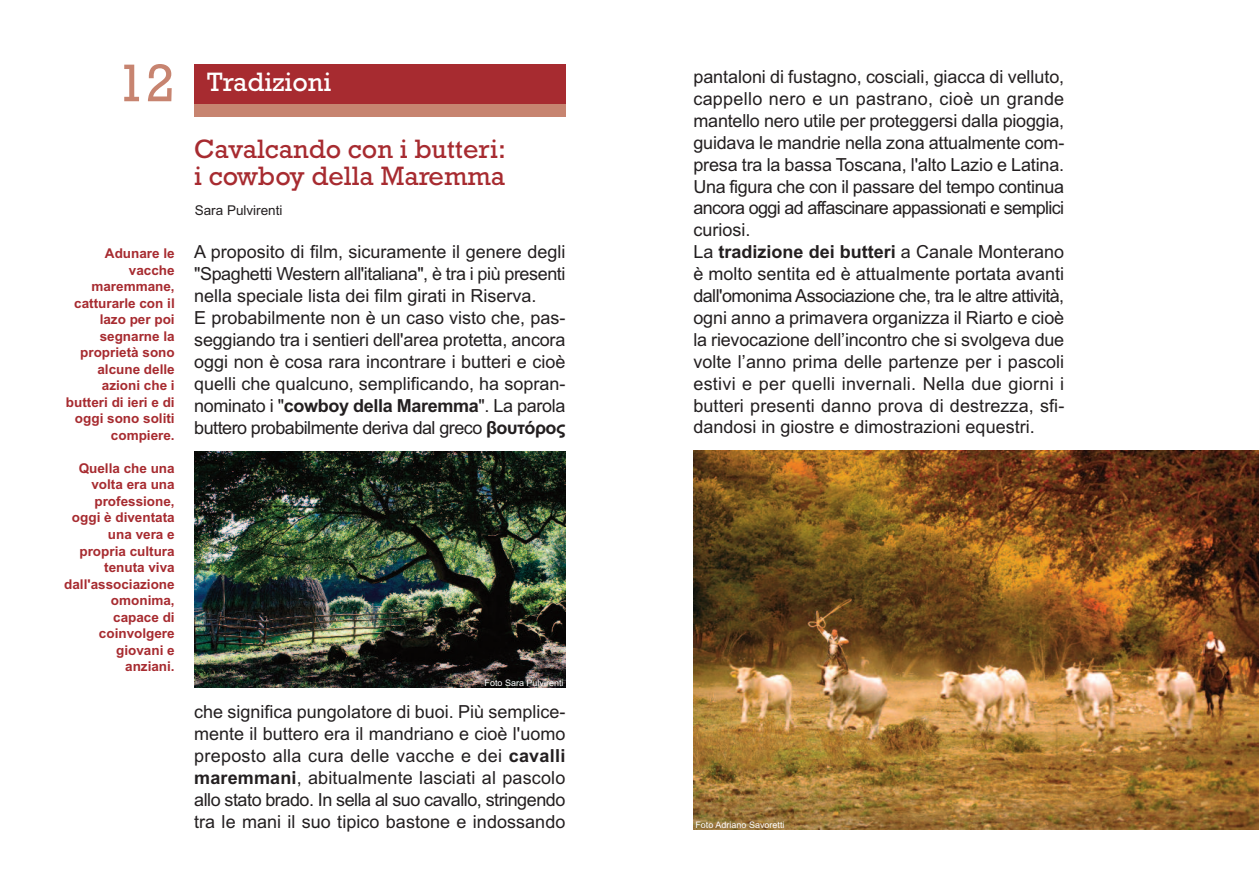
<style>
.page{position:relative;width:1259px;height:893px;background:#fff}
.page>*{position:absolute;margin:0;border:0;box-sizing:border-box;transform-origin:0 0}
.t1{font:27px/27px "Rockwell";color:#a72b30}
.t2{font:27px "Rockwell";color:#fff}
.t3{font:18px/21.9px "Arial";letter-spacing:-.005em;color:#231f20}
.t4{font:700 13.5px/16.5px "Arial";color:#a72b30;text-align:right}
.t5{font:13.5px "Arial";color:#231f20}
.t6{font:9px "Arial";color:#fff}
.s1{font-weight:700}
</style>
<div class="page">
<svg style="left:124px;top:64px;width:48px;height:37px"></svg>
<div style="left:194px;top:64px;width:372px;height:40px;background:#a72b30"></div>
<div style="left:194px;top:104px;width:372px;height:13px;background:#c78470"></div>
<img style="left:693px;top:451px;width:566px;height:378px">
<img style="left:195px;top:451px;width:370px;height:237px">
<p class="t4" style="left:66px;top:246px;width:110px">Adunare le vacche maremmane, catturarle con il lazo per poi segnarne la proprietà sono alcune delle azioni che i butteri di ieri e di oggi sono soliti compiere.</p>
<p class="t4" style="left:64px;top:460px;width:112px">Quella che una volta era una professione, oggi è diventata una vera e propria cultura tenuta viva dall'associazione omonima, capace di coinvolgere giovani e anziani.</p>
<h1 class="t2" style="left:207px;top:66px;width:125px">Tradizioni</h1>
<h1 class="t1" style="left:194px;top:135px;width:313px">Cavalcando con i butteri: i cowboy della Maremma</h1>
<p class="t5" style="left:195px;top:203px;width:89px">Sara Pulvirenti</p>
<p class="t3" style="left:194px;top:241px;width:373px">A proposito di film, sicuramente il genere degli "Spaghetti Western all'italiana", è tra i più presenti nella speciale lista dei film girati in Riserva.<br>E probabilmente non è un caso visto che, pas&shy;seggiando tra i sentieri dell'area protetta, ancora oggi non è cosa rara incontrare i butteri e cioè quelli che qualcuno, semplificando, ha sopran&shy;nominato i "<span class="s1">cowboy della Maremma</span>". La parola buttero probabilmente deriva dal greco <span class="s1">βουτόρος</span></p>
<p class="t6" style="left:484px;top:677px;width:81px">Foto Sara Pulvirenti</p>
<p class="t3" style="left:194px;top:701px;width:373px;text-align:justify">che significa pungolatore di buoi. Più semplice&shy;mente il buttero era il mandriano e cioè l'uomo preposto alla cura delle vacche e dei <span class="s1">cavalli maremmani</span>, abitualmente lasciati al pascolo allo stato brado. In sella al suo cavallo, stringendo tra le mani il suo tipico bastone e indossando</p>
<p class="t3" style="left:693px;top:66px;width:372px">pantaloni di fustagno, cosciali, giacca di velluto, cappello nero e un pastrano, cioè un grande mantello nero utile per proteggersi dalla pioggia, guidava le mandrie nella zona attualmente com&shy;presa tra la bassa Toscana, l'alto Lazio e Latina.<br>Una figura che con il passare del tempo continua ancora oggi ad affascinare appassionati e semplici curiosi.<br>La <span class="s1">tradizione dei butteri</span> a Canale Monterano è molto sentita ed è attualmente portata avanti dall'omonima Associazione che, tra le altre attività, ogni anno a primavera organizza il Riarto e cioè la rievocazione dell’incontro che si svolgeva due volte l’anno prima delle partenze per i pascoli estivi e per quelli invernali. Nella due giorni i butteri presenti danno prova di destrezza, sfi&shy;dandosi in giostre e dimostrazioni equestri.</p>
<p class="t6" style="left:695px;top:819px;width:91px">Foto Adriano Savoretti</p>
</div>
